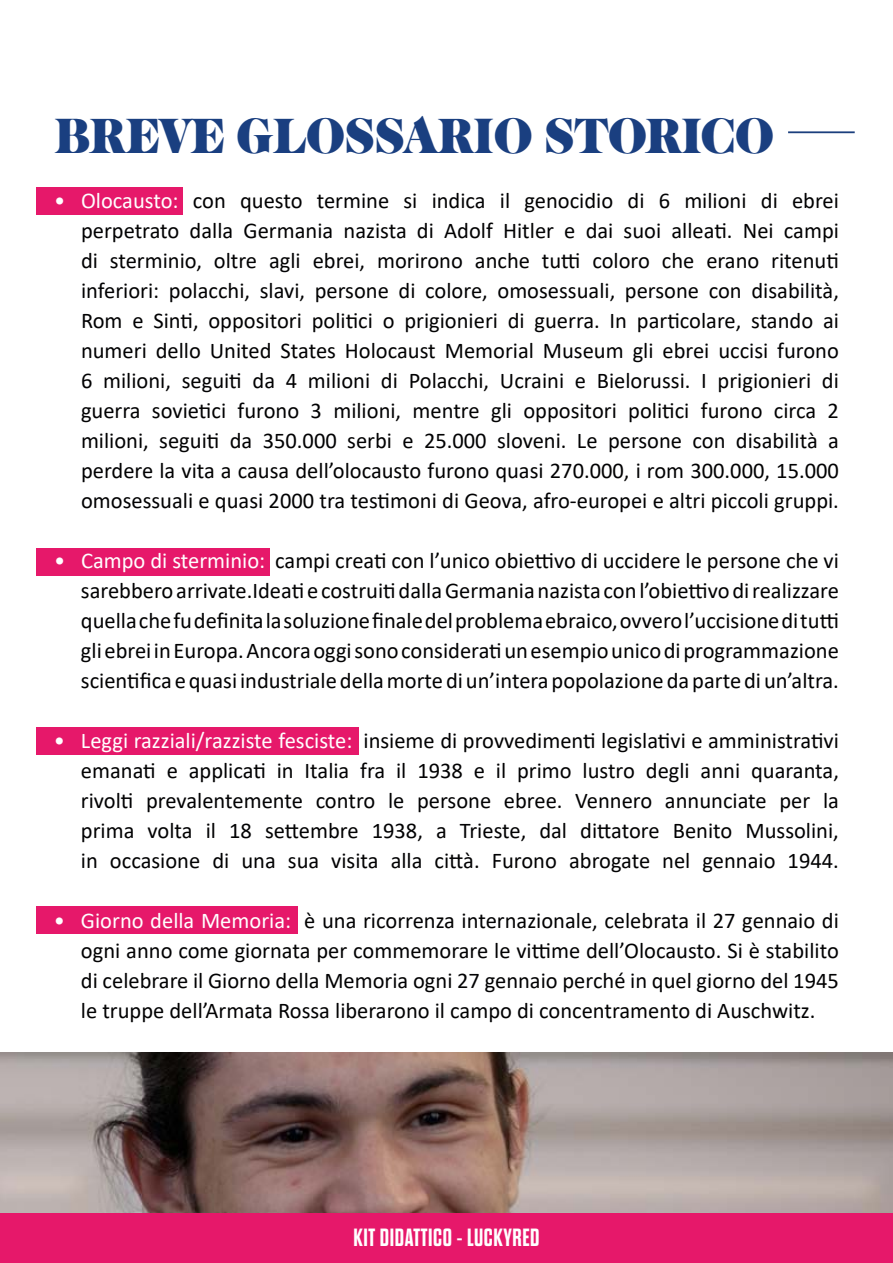
<style>
.page{position:relative;width:893px;height:1263px;background:#fff}
.page>*{position:absolute;margin:0;border:0;box-sizing:border-box;transform-origin:0 0}
.t1{font:45px "Cabernet JF Pro";letter-spacing:-.03em;color:#1a3f80}
.t2{font:700 24.9px "Dharma Gothic E";letter-spacing:.025em;color:#fff}
.t3{font:22.5px/30px "Calibri";color:#020203;text-align:justify}
.s1{color:#fff}
</style>
<div class="page">
<div style="left:37px;top:187px;width:146px;height:28px;background:#e6186a"></div>
<div style="left:37px;top:548px;width:233px;height:27px;background:#e6186a"></div>
<div style="left:37px;top:727px;width:322px;height:27px;background:#e6186a"></div>
<div style="left:37px;top:906px;width:261px;height:28px;background:#e6186a"></div>
<div style="left:0;top:1212px;width:893px;height:51px;background:#e6186a"></div>
<hr style="left:788px;top:131px;width:67px;height:2px;background:#1b3f7d">
<img style="left:0;top:1052px;width:893px;height:160px">
<h1 class="t1" style="left:54px;top:111px;width:721px">BREVE GLOSSARIO STORICO</h1>
<p class="t3" style="left:81px;top:185px;width:759px;text-indent:-27px"><span class="s1">• Olocausto:</span> con questo termine si indica il genocidio di 6 milioni di ebrei perpetrato dalla Germania nazista di Adolf Hitler e dai suoi alleati. Nei campi di sterminio, oltre agli ebrei, morirono anche tutti coloro che erano ritenuti inferiori: polacchi, slavi, persone di colore, omosessuali, persone con disabilità, Rom e Sinti, oppositori politici o prigionieri di guerra. In particolare, stando ai numeri dello United States Holocaust Memorial Museum gli ebrei uccisi furono 6 milioni, seguiti da 4 milioni di Polacchi, Ucraini e Bielorussi. I prigionieri di guerra sovietici furono 3 milioni, mentre gli oppositori politici furono circa 2 milioni, seguiti da 350.000 serbi e 25.000 sloveni. Le persone con disabilità a perdere la vita a causa dell’olocausto furono quasi 270.000, i rom 300.000, 15.000 omosessuali e quasi 2000 tra testimoni di Geova, afro-europei e altri piccoli gruppi.</p>
<p class="t3" style="left:81px;top:545px;width:759px;text-indent:-27px"><span class="s1">• Campo di sterminio:</span> campi creati con l’unico obiettivo di uccidere le persone che vi sarebbero arrivate.Ideati e costruiti dalla Germania nazista con l’obiettivo di realizzare quella che fu definita la soluzione finale del problema ebraico, ovvero l’uccisione di tutti gli ebrei in Europa. Ancora oggi sono considerati un esempio unico di programmazione scientifica e quasi industriale della morte di un’intera popolazione da parte di un’altra.</p>
<p class="t3" style="left:81px;top:725px;width:759px;text-indent:-27px"><span class="s1">• Leggi razziali/razziste fesciste:</span> insieme di provvedimenti legislativi e amministrativi emanati e applicati in Italia fra il 1938 e il primo lustro degli anni quaranta, rivolti prevalentemente contro le persone ebree. Vennero annunciate per la prima volta il 18 settembre 1938, a Trieste, dal dittatore Benito Mussolini, in occasione di una sua visita alla città. Furono abrogate nel gennaio 1944.</p>
<p class="t3" style="left:81px;top:905px;width:759px;text-indent:-27px"><span class="s1">• Giorno della Memoria:</span> è una ricorrenza internazionale, celebrata il 27 gennaio di ogni anno come giornata per commemorare le vittime dell’Olocausto. Si è stabilito di celebrare il Giorno della Memoria ogni 27 gennaio perché in quel giorno del 1945 le truppe dell’Armata Rossa liberarono il campo di concentramento di Auschwitz.</p>
<p class="t2" style="left:353px;top:1225px;width:188px">KIT DIDATTICO - LUCKYRED</p>
</div>
